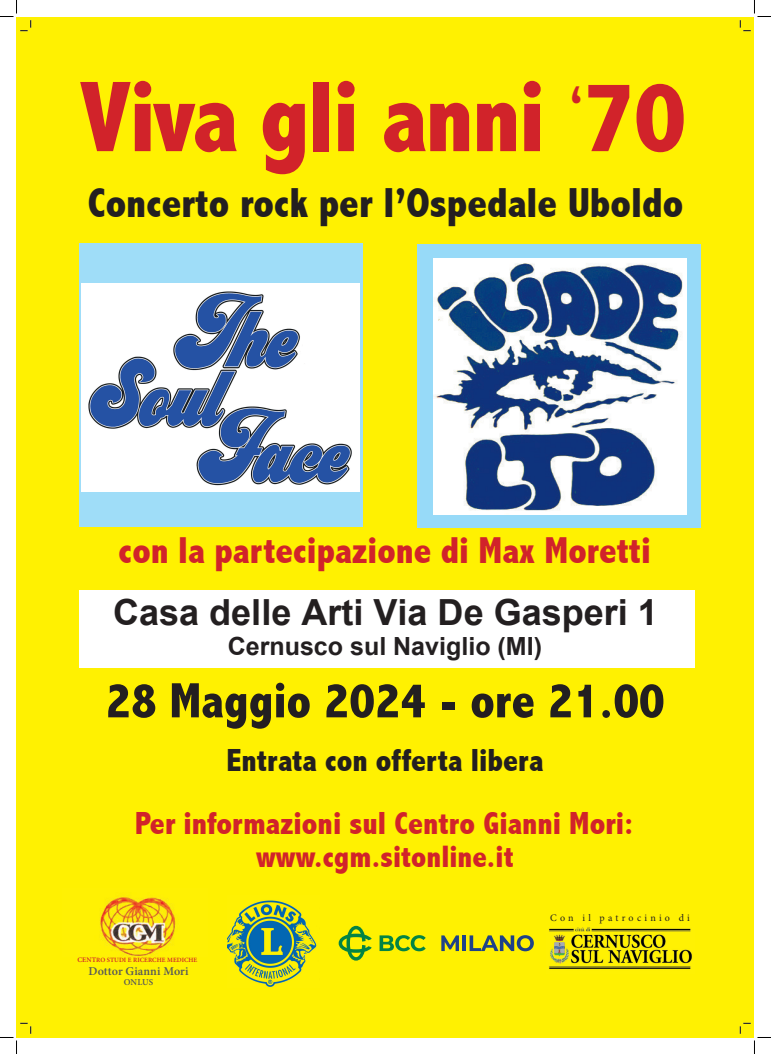
<style>
.page{position:relative;width:771px;height:1054px;background:#fff}
.page>*{position:absolute;margin:0;border:0;box-sizing:border-box;transform-origin:0 0}
.t1{font:800 condensed 101.5px "Abadi";letter-spacing:-.02em;color:#d1232a}
.t2{font:800 condensed 50px "Abadi";color:#231f20}
.t3{font:800 condensed 47.5px "Abadi";color:#d1232a}
.t4{font:800 condensed 42px "Abadi";color:#231f20}
.t5{font:800 condensed 37.5px "Abadi";color:#d1232a}
.t6{font:700 36px "Arial";color:#231f20}
.t7{font:800 condensed 32px "Abadi";color:#d1232a}
.t8{font:800 condensed 32px "Abadi";color:#231f20}
.t9{font:800 condensed 31px "Abadi";color:#d1232a}
.t10{font:700 25px "Arial";color:#231f20}
.t11{font:600 12px "Minion Pro";color:#57585a}
.t12{font:10px "Minion Pro";letter-spacing:.32em;color:#231f20}
.t13{font:600 9px "Minion Pro";letter-spacing:.005em;color:#57585a}
.t14{font:600 6.5px "Minion Pro";letter-spacing:.01em;color:#d1232a}
.s1{font-size:7px}
</style>
<div class="page">
<div style="left:16px;top:17px;width:738px;height:1020px;background:#fff101"></div>
<div style="left:79px;top:590px;width:615px;height:78px;background:#fff"></div>
<div style="left:79px;top:243px;width:283px;height:284px;background:#9fddf8"></div>
<div style="left:416px;top:244px;width:284px;height:284px;background:#97daf8"></div>
<img style="left:433px;top:258px;width:253px;height:256px">
<img style="left:82px;top:283px;width:277px;height:209px">
<img style="left:100px;top:896px;width:76px;height:60px">
<img style="left:227px;top:900px;width:90px;height:87px">
<img style="left:549px;top:927px;width:143px;height:42px">
<svg style="left:338px;top:925px;width:87px;height:35px"></svg>
<svg style="left:441px;top:935px;width:17px;height:16px"></svg>
<hr style="left:462px;top:935px;width:3px;height:16px;background:#1e4288">
<svg style="left:469px;top:935px;width:64px;height:16px"></svg>
<svg style="left:0;top:0;width:32px;height:32px"></svg>
<svg style="left:0;top:1022px;width:32px;height:31px"></svg>
<svg style="left:739px;top:0;width:31px;height:32px"></svg>
<svg style="left:739px;top:1022px;width:31px;height:31px"></svg>
<h1 class="t1" style="left:79px;top:58px;width:607px">Viva gli anni 70</h1>
<h3 class="t4" style="left:88px;top:178px;width:596px">Concerto rock per l’Ospedale Uboldo</h3>
<h3 class="t3" style="left:569px;top:76px;width:15px">‘</h3>
<p class="t5" style="left:118px;top:529px;width:533px">con la partecipazione di Max Moretti</p>
<p class="t6" style="left:113px;top:588px;width:546px">Casa delle Arti Via De Gasperi 1</p>
<p class="t10" style="left:227px;top:629px;width:315px">Cernusco sul Naviglio (MI)</p>
<h2 class="t2" style="left:105px;top:671px;width:560px">28 Maggio 2024 - ore 21.00</h2>
<p class="t8" style="left:226px;top:742px;width:318px">Entrata con offerta libera</p>
<p class="t7" style="left:135px;top:804px;width:499px">Per informazioni sul Centro Gianni Mori:</p>
<p class="t9" style="left:256px;top:838px;width:259px">www.cgm.sitonline.it</p>
<p class="t14" style="left:77px;top:955px;width:121px"><span class="s1">CENT</span>RO STUDI E RICERCHE MEDICHE</p>
<p class="t11" style="left:88px;top:962px;width:101px">Dottor Gianni Mori</p>
<p class="t13" style="left:124px;top:976px;width:31px">ONLUS</p>
<p class="t12" style="left:549px;top:912px;width:141px">Con il patrocinio di</p>
</div>
